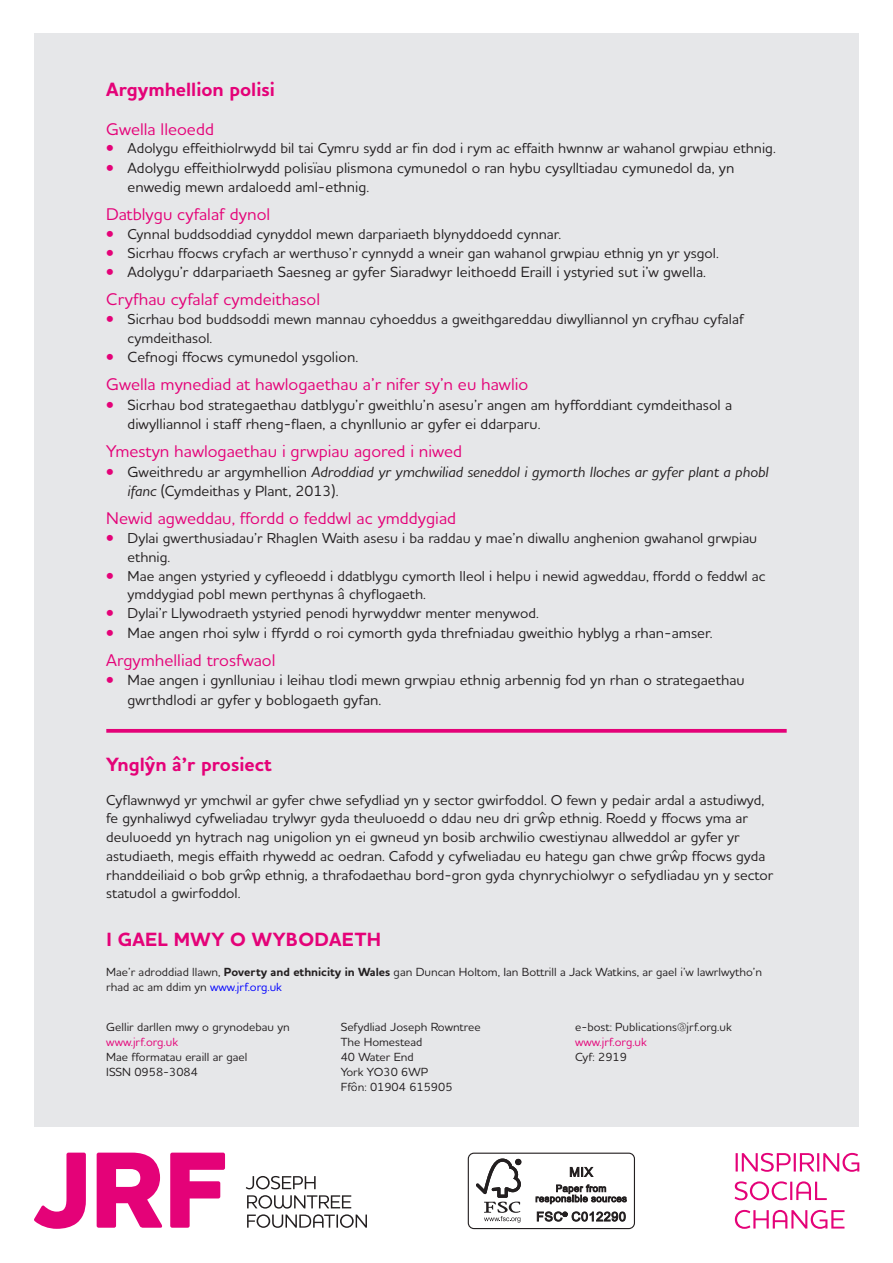
<style>
.page{position:relative;width:893px;height:1263px;background:#fff}
.page>*{position:absolute;margin:0;border:0;box-sizing:border-box;transform-origin:0 0}
.For_further_inform{font:700 19.5px "Houschka Alt Pro";letter-spacing:.015em;color:#e40278}
.Sub_head_A{font:700 19.5px "Houschka Alt Pro";color:#e40278}
.About_the_project{font:700 19.5px "Houschka Alt Pro";color:#e40278}
.Sub_head_B{font:500 17.25px "Houschka Alt Pro";color:#e40278}
.Bullet_list_3mm_sp{font:500 15px/19.5px "Houschka Alt Pro";color:#231f20}
.Bullet_list_3mm_sp-2{font:italic 500 15px/19.5px "Houschka Alt Pro";color:#231f20}
.Bullet_list_no_spa{font:500 14.7px/18.8px "Houschka Alt Pro";color:#231f20}
.Body{font:500 14.7px/18.8px "Houschka Alt Pro";color:#231f20}
.Blurb_in_3_columns{font:500 12px/15px "Houschka Alt Pro";color:#231f20}
.Blurb{font:500 12px/15px "Houschka Alt Pro";color:#231f20}
.s1{font-weight:700;font-size:15px;color:#e40278}
.s2{font-weight:700;color:#e40278}
.s3{font-weight:700;font-style:normal;color:#e40278}
.s4{font-style:normal}
.s5{font-weight:700}
.s6{color:#00f}
.s7{color:#e40278}
</style>
<div class="page">
<div style="left:34px;top:34px;width:825px;height:1093px;background:#e6e7e9"></div>
<svg style="left:34px;top:1152px;width:52px;height:77px"></svg>
<svg style="left:97px;top:1152px;width:66px;height:76px"></svg>
<svg style="left:170px;top:1152px;width:55px;height:76px"></svg>
<svg style="left:246px;top:1176px;width:70px;height:13px"></svg>
<svg style="left:247px;top:1195px;width:104px;height:13px"></svg>
<svg style="left:247px;top:1214px;width:120px;height:14px"></svg>
<svg style="left:736px;top:1153px;width:123px;height:19px"></svg>
<svg style="left:735px;top:1181px;width:92px;height:19px"></svg>
<svg style="left:735px;top:1210px;width:109px;height:19px"></svg>
<div style="left:468px;top:1152px;width:167px;height:77px;border:1px solid #231f20;border-radius:6px"></div>
<svg style="left:476px;top:1158px;width:45px;height:64px"></svg>
<svg style="left:570px;top:1166px;width:23px;height:11px"></svg>
<svg style="left:536px;top:1184px;width:91px;height:20px"></svg>
<svg style="left:537px;top:1211px;width:89px;height:11px"></svg>
<svg style="left:106px;top:729px;width:681px;height:4px;background:#e41280"></svg>
<p class="Sub_head_A" style="left:106px;top:76px;width:170px">Argymhellion polisi</p>
<p class="Sub_head_B" style="left:106px;top:118px;width:109px">Gwella lleoedd</p>
<p class="Bullet_list_no_spa" style="left:106px;top:139px;width:671px"><span class="s1">•</span> Adolygu effeithiolrwydd bil tai Cymru sydd ar fin dod i rym ac effaith hwnnw ar wahanol grwpiau ethnig.</p>
<p class="Bullet_list_3mm_sp" style="left:128px;top:158px;width:608px;text-indent:-21px"><span class="s2">•</span> Adolygu effeithiolrwydd polisïau plismona cymunedol o ran hybu cysylltiadau cymunedol da, yn enwedig mewn ardaloedd aml-ethnig.</p>
<p class="Sub_head_B" style="left:106px;top:203px;width:165px">Datblygu cyfalaf dynol</p>
<p class="Bullet_list_no_spa" style="left:106px;top:224px;width:456px"><span class="s1">•</span> Cynnal buddsoddiad cynyddol mewn darpariaeth blynyddoedd cynnar.</p>
<p class="Bullet_list_no_spa" style="left:106px;top:243px;width:614px"><span class="s1">•</span> Sicrhau ffocws cryfach ar werthuso’r cynnydd a wneir gan wahanol grwpiau ethnig yn yr ysgol.</p>
<p class="Bullet_list_3mm_sp" style="left:106px;top:262px;width:601px"><span class="s2">•</span> Adolygu’r ddarpariaeth Saesneg ar gyfer Siaradwyr Ieithoedd Eraill i ystyried sut i’w gwella.</p>
<p class="Sub_head_B" style="left:106px;top:288px;width:215px">Cryfhau cyfalaf cymdeithasol</p>
<p class="Bullet_list_no_spa" style="left:128px;top:309px;width:618px;text-indent:-21px"><span class="s1">•</span> Sicrhau bod buddsoddi mewn mannau cyhoeddus a gweithgareddau diwylliannol yn cryfhau cyfalaf cymdeithasol.</p>
<p class="Bullet_list_3mm_sp" style="left:106px;top:347px;width:253px"><span class="s2">•</span> Cefnogi ffocws cymunedol ysgolion.</p>
<p class="Sub_head_B" style="left:106px;top:373px;width:423px">Gwella mynediad at hawlogaethau a’r nifer sy’n eu hawlio</p>
<p class="Bullet_list_3mm_sp" style="left:128px;top:395px;width:606px;text-indent:-21px"><span class="s2">•</span> Sicrhau bod strategaethau datblygu’r gweithlu’n asesu’r angen am hyfforddiant cymdeithasol a diwylliannol i staff rheng-flaen, a chynllunio ar gyfer ei ddarparu.</p>
<p class="Sub_head_B" style="left:106px;top:441px;width:357px">Ymestyn hawlogaethau i grwpiau agored i niwed</p>
<p class="Bullet_list_3mm_sp-2" style="left:128px;top:462px;width:643px;text-indent:-21px"><span class="s3">•</span> <span class="s4">Gweithredu ar argymhellion</span> Adroddiad yr ymchwiliad seneddol i gymorth lloches ar gyfer plant a phobl ifanc <span class="s4">(Cymdeithas y Plant, 2013).</span></p>
<p class="Sub_head_B" style="left:106px;top:508px;width:351px">Newid agweddau, ffordd o feddwl ac ymddygiad</p>
<p class="Bullet_list_no_spa" style="left:128px;top:528px;width:631px;text-indent:-21px"><span class="s1">•</span> Dylai gwerthusiadau’r Rhaglen Waith asesu i ba raddau y mae’n diwallu anghenion gwahanol grwpiau ethnig.</p>
<p class="Bullet_list_no_spa" style="left:128px;top:566px;width:640px;text-indent:-21px"><span class="s1">•</span> Mae angen ystyried y cyfleoedd i ddatblygu cymorth lleol i helpu i newid agweddau, ffordd o feddwl ac ymddygiad pobl mewn perthynas â chyflogaeth.</p>
<p class="Bullet_list_no_spa" style="left:106px;top:603px;width:434px"><span class="s1">•</span> Dylai’r Llywodraeth ystyried penodi hyrwyddwr menter menywod.</p>
<p class="Bullet_list_3mm_sp" style="left:106px;top:622px;width:608px"><span class="s2">•</span> Mae angen rhoi sylw i ffyrdd o roi cymorth gyda threfniadau gweithio hyblyg a rhan-amser.</p>
<p class="Sub_head_B" style="left:106px;top:649px;width:171px">Argymhelliad trosfwaol</p>
<p class="Bullet_list_3mm_sp" style="left:128px;top:670px;width:619px;text-indent:-21px"><span class="s2">•</span> Mae angen i gynlluniau i leihau tlodi mewn grwpiau ethnig arbennig fod yn rhan o strategaethau gwrthdlodi ar gyfer y boblogaeth gyfan.</p>
<p class="About_the_project" style="left:106px;top:752px;width:167px">Ynglŷn â’r prosiect</p>
<p class="Body" style="left:106px;top:790px;width:669px">Cyflawnwyd yr ymchwil ar gyfer chwe sefydliad yn y sector gwirfoddol. O fewn y pedair ardal a astudiwyd, fe gynhaliwyd cyfweliadau trylwyr gyda theuluoedd o ddau neu dri grŵp ethnig. Roedd y ffocws yma ar deuluoedd yn hytrach nag unigolion yn ei gwneud yn bosib archwilio cwestiynau allweddol ar gyfer yr astudiaeth, megis effaith rhywedd ac oedran. Cafodd y cyfweliadau eu hategu gan chwe grŵp ffocws gyda rhanddeiliaid o bob grŵp ethnig, a thrafodaethau bord-gron gyda chynrychiolwyr o sefydliadau yn y sector statudol a gwirfoddol.</p>
<p class="For_further_inform" style="left:106px;top:926px;width:276px">I GAEL MWY O WYBODAETH</p>
<p class="Blurb" style="left:106px;top:964px;width:657px">Mae’r adroddiad llawn, <span class="s5">Poverty and ethnicity in Wales</span> gan Duncan Holtom, Ian Bottrill a Jack Watkins, ar gael i’w lawrlwytho’n rhad ac am ddim yn <span class="s6">www.jrf.org.uk</span></p>
<p class="Blurb_in_3_columns" style="left:106px;top:1019px;width:185px">Gellir darllen mwy o grynodebau yn <span class="s7">www.jrf.org.uk</span></p>
<p class="Blurb_in_3_columns" style="left:106px;top:1049px;width:143px">Mae fformatau eraill ar gael</p>
<p class="Blurb_in_3_columns" style="left:106px;top:1064px;width:93px">ISSN 0958-3084</p>
<p class="Blurb_in_3_columns" style="left:341px;top:1019px;width:142px">Sefydliad Joseph Rowntree</p>
<p class="Blurb_in_3_columns" style="left:341px;top:1034px;width:83px">The Homestead</p>
<p class="Blurb_in_3_columns" style="left:341px;top:1049px;width:75px">40 Water End</p>
<p class="Blurb_in_3_columns" style="left:341px;top:1064px;width:89px">York YO30 6WP</p>
<p class="Blurb_in_3_columns" style="left:341px;top:1079px;width:113px">Ffôn: 01904 615905</p>
<p class="Blurb_in_3_columns" style="left:575px;top:1019px;width:158px">e-bost: Publications@jrf.org.uk <span class="s7">www.jrf.org.uk</span></p>
<p class="Blurb_in_3_columns" style="left:575px;top:1049px;width:53px">Cyf: 2919</p>
</div>
